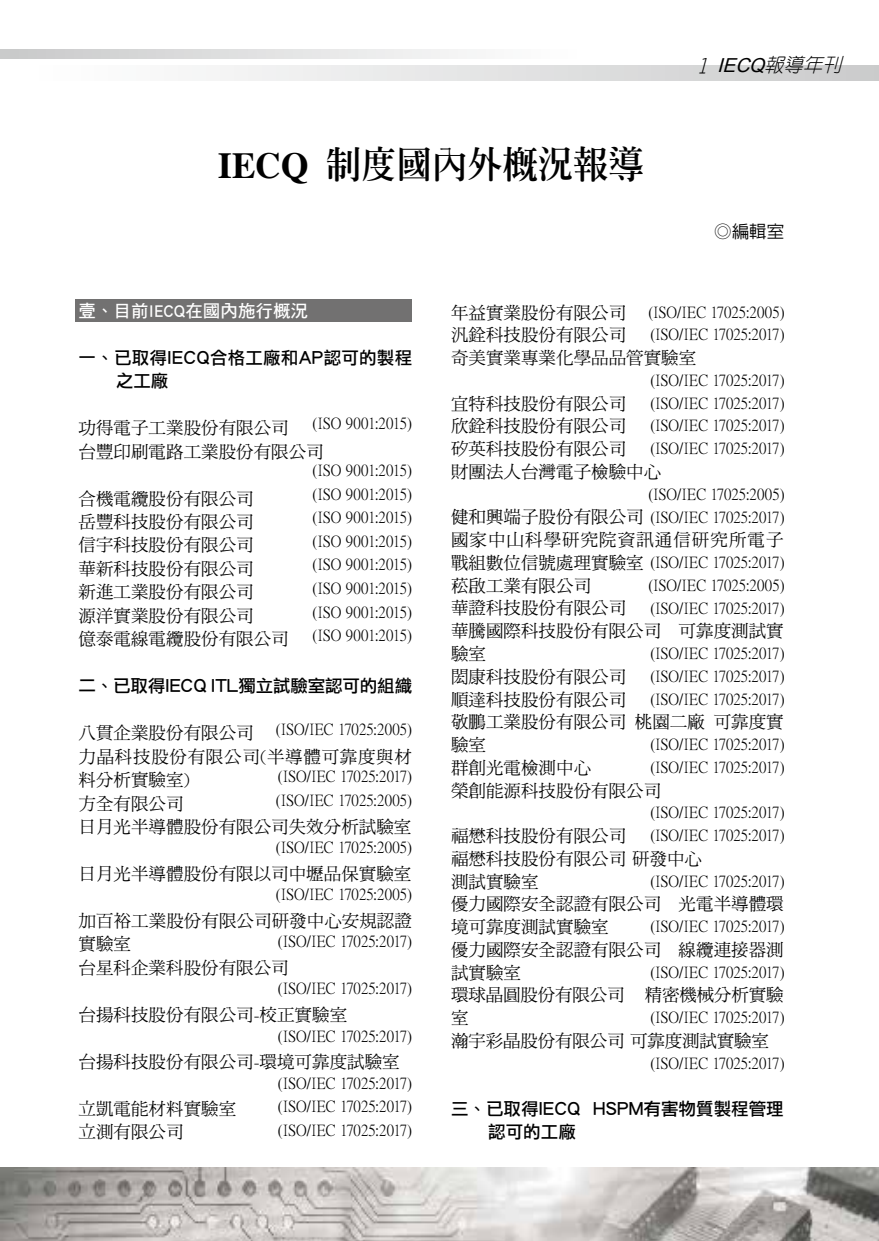
<style>
.page{position:relative;width:879px;height:1241px;background:#fff}
.page>*{position:absolute;margin:0;border:0;box-sizing:border-box;transform-origin:0 0}
.t1{font:36.75px "Inn Ming Extra";color:#000;scale:.96 1}
.t2{font:italic 300 19.25px "Yen Round";color:#000}
.t3{font:17.5px/22.8px "DF Ming Std W5";color:#000}
.t4{font:17.5px/23.4px "Li Hei Pro";color:#000}
.t5{font:17.5px "DF Hei Std W7";color:#fff}
.t6{font:500 17.5px "Lin Gothic";color:#000}
.t7{font:15.75px/22.8px "DF Ming Md HK BF";color:#000;scale:.83 1}
.s1{font-family:"Times";font-weight:700}
.s2{font-family:"Arial";font-weight:400}
</style>
<div class="page">
<img style="left:0;top:1167px;width:878px;height:73px">
<svg style="left:0;top:50px;width:458px;height:8px;background:#dededf"></svg>
<svg style="left:220px;top:65px;width:658px;height:15px;background:#dfe0e0"></svg>
<div style="left:75px;top:299px;width:337px;height:22px;background:#727171"></div>
<h1 class="t1" style="left:218px;top:146px;width:445px"><span class="s1">IECQ</span> 制度國內外概況報導</h1>
<p class="t2" style="left:697px;top:55px;width:150px">1 <span class="s2">IECQ</span>報導年刊</p>
<p class="t6" style="left:714px;top:223px;width:71px">◎編輯室</p>
<p class="t5" style="left:78px;top:301px;width:231px">壹、目前IECQ在國內施行概況</p>
<p class="t4" style="left:116px;top:346px;width:298px;text-indent:-37px">一、已取得IECQ合格工廠和AP認可的製程之工廠</p>
<p class="t3" style="left:78px;top:416px;width:247px;line-height:23.4px">功得電子工業股份有限公司<br>台豐印刷電路工業股份有限公司</p>
<p class="t3" style="left:78px;top:486px;width:212px;line-height:23.4px">合機電纜股份有限公司<br>岳豐科技股份有限公司<br>信宇科技股份有限公司<br>華新科技股份有限公司<br>新進工業股份有限公司<br>源洋實業股份有限公司<br>億泰電線電纜股份有限公司</p>
<p class="t4" style="left:78px;top:674px;width:335px">二、已取得IECQ ITL獨立試驗室認可的組織</p>
<p class="t3" style="left:78px;top:720px;width:335px;line-height:23.4px">八貫企業股份有限公司<br>力晶科技股份有限公司(半導體可靠度與材料分析實驗室)<br>方全有限公司<br>日月光半導體股份有限公司失效分析試驗室</p>
<p class="t3" style="left:78px;top:861px;width:334px">日月光半導體股份有限以司中壢品保實驗室</p>
<p class="t3" style="left:78px;top:908px;width:335px;line-height:23.4px">加百裕工業股份有限公司研發中心安規認證實驗室<br>台星科企業科股份有限公司</p>
<p class="t3" style="left:78px;top:1002px;width:270px">台揚科技股份有限公司-校正實驗室</p>
<p class="t3" style="left:78px;top:1049px;width:322px">台揚科技股份有限公司-環境可靠度試驗室</p>
<p class="t3" style="left:78px;top:1096px;width:159px;line-height:23.4px">立凱電能材料實驗室立測有限公司</p>
<p class="t7" style="left:312px;top:413px;width:121px">(ISO 9001:2015)</p>
<p class="t7" style="left:312px;top:459px;width:121px;line-height:23.4px;text-align:justify">(ISO 9001:2015) (ISO 9001:2015) (ISO 9001:2015) (ISO 9001:2015) (ISO 9001:2015) (ISO 9001:2015) (ISO 9001:2015) (ISO 9001:2015)</p>
<p class="t7" style="left:276px;top:719px;width:166px">(ISO/IEC 17025:2005)</p>
<p class="t7" style="left:276px;top:765px;width:166px;line-height:23.4px">(ISO/IEC 17025:2017) (ISO/IEC 17025:2005)</p>
<p class="t7" style="left:276px;top:836px;width:166px">(ISO/IEC 17025:2005)</p>
<p class="t7" style="left:276px;top:883px;width:166px">(ISO/IEC 17025:2005)</p>
<p class="t7" style="left:278px;top:930px;width:163px">(ISO/IEC 17025:2017)</p>
<p class="t7" style="left:278px;top:977px;width:163px">(ISO/IEC 17025:2017)</p>
<p class="t7" style="left:278px;top:1025px;width:163px">(ISO/IEC 17025:2017)</p>
<p class="t7" style="left:278px;top:1071px;width:163px;line-height:23.4px;text-align:justify">(ISO/IEC 17025:2017) (ISO/IEC 17025:2017) (ISO/IEC 17025:2017)</p>
<p class="t3" style="left:451px;top:300px;width:246px">年益實業股份有限公司<br>汎銓科技股份有限公司<br>奇美實業專業化學品品管實驗室</p>
<p class="t3" style="left:451px;top:391px;width:211px">宜特科技股份有限公司<br>欣銓科技股份有限公司<br>矽英科技股份有限公司<br>財團法人台灣電子檢驗中心</p>
<p class="t3" style="left:451px;top:505px;width:334px">健和興端子股份有限公司<br>國家中山科學研究院資訊通信研究所電子戰組數位信號處理實驗室<br>菘啟工業有限公司<br>華證科技股份有限公司<br>華騰國際科技股份有限公司 可靠度測試實驗室<br>閎康科技股份有限公司<br>順達科技股份有限公司<br>敬鵬工業股份有限公司 桃園二廠 可靠度實驗室<br>群創光電檢測中心<br>榮創能源科技股份有限公司</p>
<p class="t3" style="left:451px;top:824px;width:334px">福懋科技股份有限公司<br>福懋科技股份有限公司 研發中心<br>測試實驗室<br>優力國際安全認證有限公司 光電半導體環境可靠度測試實驗室<br>優力國際安全認證有限公司 線纜連接器測試實驗室<br>環球晶圓股份有限公司 精密機械分析實驗室<br>瀚宇彩晶股份有限公司 可靠度測試實驗室</p>
<p class="t7" style="left:648px;top:301px;width:166px">(ISO/IEC 17025:2005) (ISO/IEC 17025:2017)</p>
<p class="t7" style="left:650px;top:369px;width:163px;text-align:justify">(ISO/IEC 17025:2017) (ISO/IEC 17025:2017) (ISO/IEC 17025:2017) (ISO/IEC 17025:2017)</p>
<p class="t7" style="left:648px;top:483px;width:166px">(ISO/IEC 17025:2005) (ISO/IEC 17025:2017)</p>
<p class="t7" style="left:648px;top:551px;width:166px;text-align:justify">(ISO/IEC 17025:2017) (ISO/IEC 17025:2005) (ISO/IEC 17025:2017)</p>
<p class="t7" style="left:650px;top:642px;width:163px;text-align:justify">(ISO/IEC 17025:2017) (ISO/IEC 17025:2017) (ISO/IEC 17025:2017)</p>
<p class="t7" style="left:650px;top:733px;width:163px">(ISO/IEC 17025:2017) (ISO/IEC 17025:2017)</p>
<p class="t7" style="left:650px;top:802px;width:163px">(ISO/IEC 17025:2017) (ISO/IEC 17025:2017)</p>
<p class="t7" style="left:650px;top:870px;width:163px">(ISO/IEC 17025:2017)</p>
<p class="t7" style="left:650px;top:915px;width:163px">(ISO/IEC 17025:2017)</p>
<p class="t7" style="left:650px;top:961px;width:163px">(ISO/IEC 17025:2017)</p>
<p class="t7" style="left:650px;top:1006px;width:163px">(ISO/IEC 17025:2017)</p>
<p class="t7" style="left:650px;top:1052px;width:163px">(ISO/IEC 17025:2017)</p>
<p class="t4" style="left:488px;top:1097px;width:297px;line-height:22.8px;text-indent:-37px">三、已取得IECQ HSPM有害物質製程管理認可的工廠</p>
</div>
